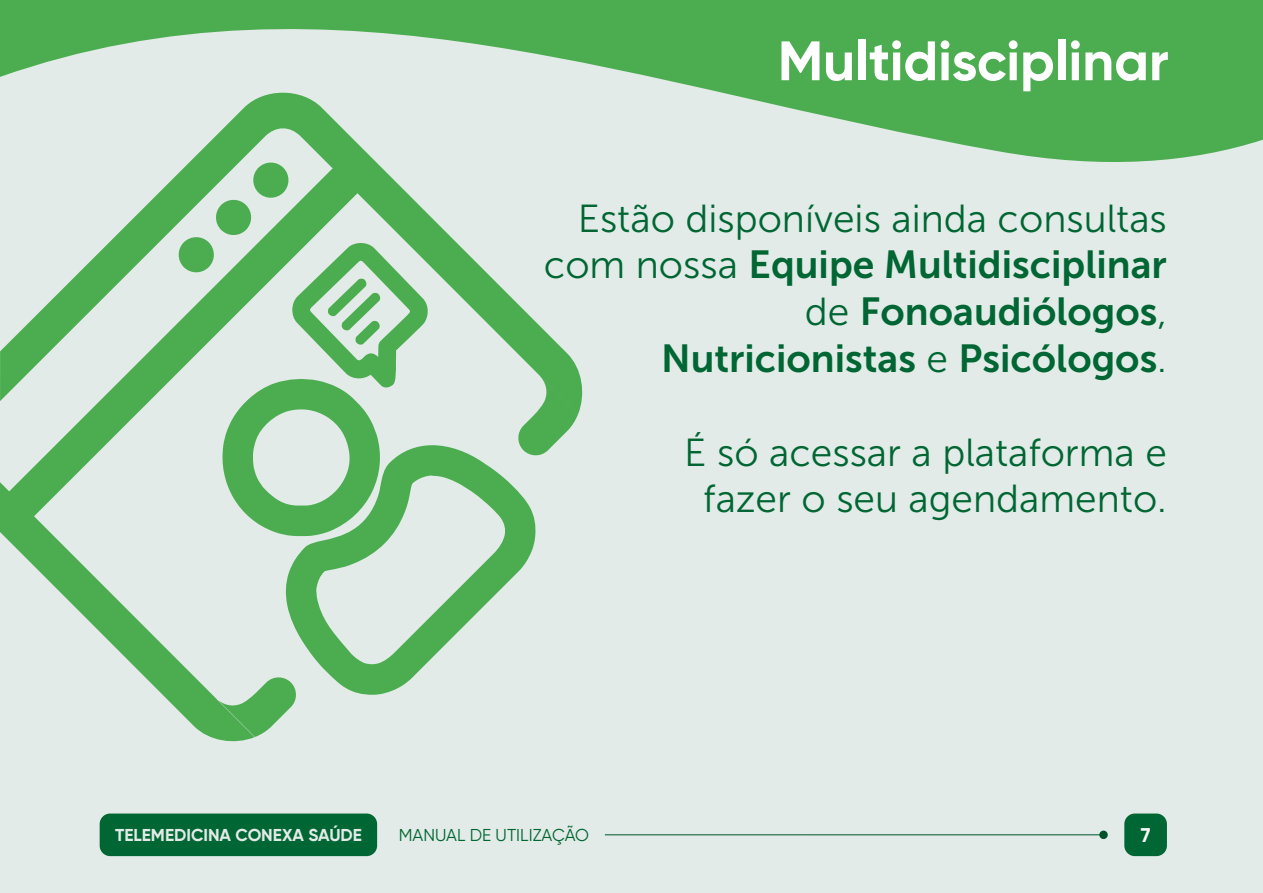
<style>
.page{position:relative;width:1263px;height:893px;background:#e2ebe7}
.page>*{position:absolute;margin:0;border:0;box-sizing:border-box;transform-origin:0 0}
.t1{font:700 55.5px "Gilroy";color:#fff}
.t2{font:39px/46.8px "Museo Sans 300";color:#063;text-align:center}
.t3{font:39px/46.8px "Museo Sans 700";color:#063;text-align:right}
.t4{font:700 19.8px "Gilroy";color:#f8f8f8}
.t5{font:700 17.25px "Gilroy";color:#e2ebe7}
.t6{font:17.25px "Gilroy";color:#063}
.s1{font-family:"Museo Sans 300"}
</style>
<div class="page">
<svg style="left:0;top:0;width:1263px;height:162px;fill:#4bad4f"></svg>
<div style="left:1124px;top:813px;width:43px;height:43px;background:#063;border-radius:11px"></div>
<hr style="left:804px;top:834px;width:300px;height:1px;background:#00542a">
<div style="left:1099px;top:831px;width:9px;height:8px;background:#00542a;border-radius:50%"></div>
<hr style="left:605px;top:834px;width:199px;height:1px;background:#00542a">
<div style="left:100px;top:813px;width:277px;height:43px;background:#063;border-radius:11px"></div>
<svg style="left:0;top:88px;width:586px;height:654px"></svg>
<svg style="left:221px;top:378px;width:315px;height:317px"></svg>
<svg style="left:177px;top:161px;width:251px;height:227px"></svg>
<h1 class="t1" style="left:778px;top:37px;width:392px">Multidisciplinar</h1>
<p class="t2" style="left:578px;top:198px;width:591px">Estão disponíveis ainda consultas</p>
<p class="t3" style="left:544px;top:245px;width:624px"><span class="s1">com nossa</span> Equipe Multidisciplinar <span class="s1">de</span> Fonoaudiólogos<span class="s1">,<br></span>Nutricionistas <span class="s1">e</span> Psicólogos<span class="s1">.</span></p>
<p class="t2" style="left:684px;top:432px;width:484px">É só acessar a plataforma e fazer o seu agendamento.</p>
<p class="t5" style="left:115px;top:827px;width:248px">TELEMEDICINA CONEXA SAÚDE</p>
<p class="t6" style="left:399px;top:827px;width:192px">MANUAL DE UTILIZAÇÃO</p>
<p class="t4" style="left:1141px;top:827px;width:11px">7</p>
</div>
